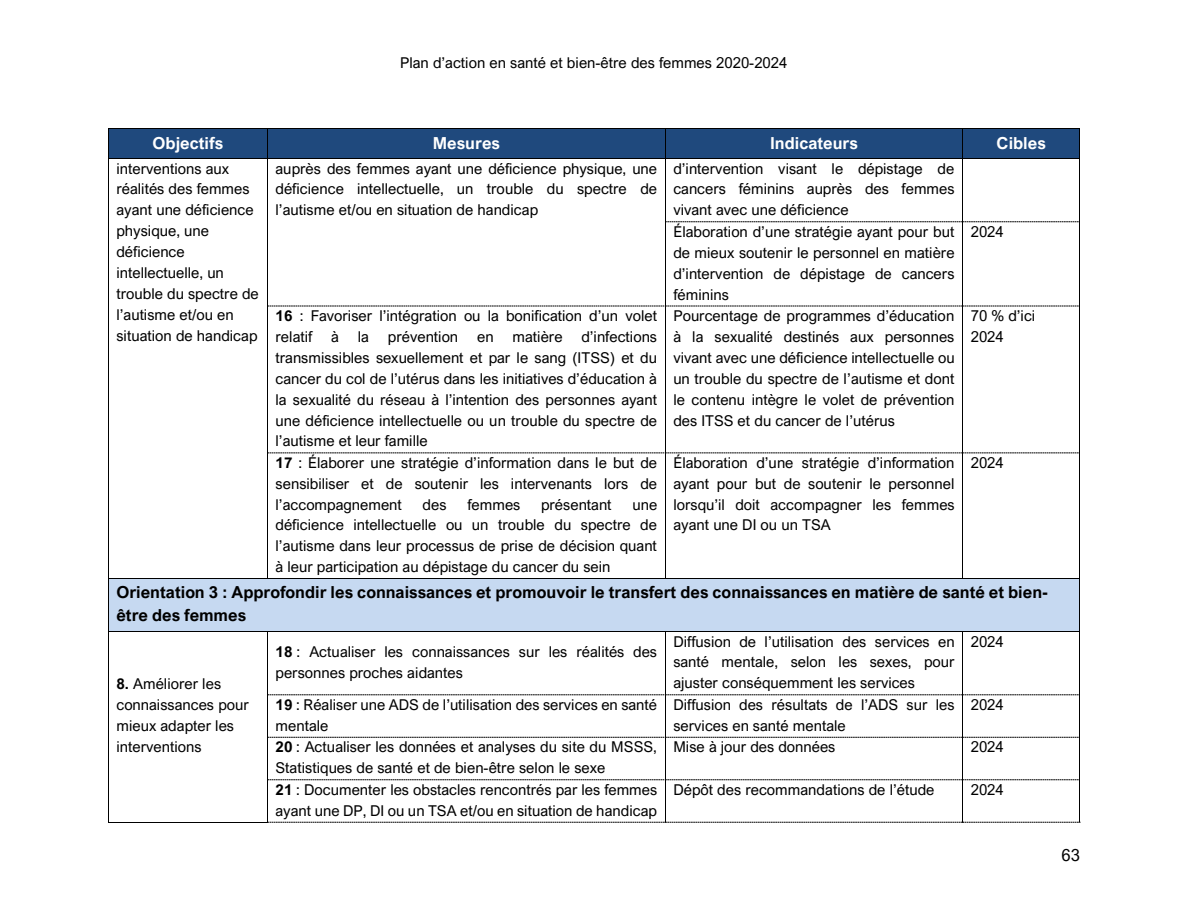
<style>
.page{position:relative;width:1188px;height:918px;background:#fff}
.page>*{position:absolute;margin:0;border:0;box-sizing:border-box;transform-origin:0 0}
.t1{font:700 16.5px/22.8px "Arial Nova";color:#000}
.t2{font:700 16.5px "Arial Nova";color:#fff}
.t3{font:16.5px "Arial Nova";color:#000}
.t4{font:15px/20.9px "Arial Nova";color:#000}
.s1{font-weight:700}
</style>
<div class="page">
<div style="left:109px;top:129px;width:158px;height:29px;background:#1f497d"></div>
<div style="left:268px;top:129px;width:397px;height:29px;background:#1f497d"></div>
<div style="left:666px;top:129px;width:296px;height:29px;background:#1f497d"></div>
<div style="left:963px;top:129px;width:116px;height:29px;background:#1f497d"></div>
<hr style="left:109px;top:128px;width:158px;height:1px;background:#000">
<hr style="left:268px;top:128px;width:397px;height:1px;background:#000">
<hr style="left:666px;top:128px;width:296px;height:1px;background:#000">
<hr style="left:963px;top:128px;width:116px;height:1px;background:#000">
<svg style="left:108px;top:128px;width:1px;height:31px"></svg>
<hr style="left:109px;top:158px;width:158px;height:1px;background:#000">
<svg style="left:267px;top:128px;width:1px;height:31px"></svg>
<hr style="left:268px;top:158px;width:397px;height:1px;background:#000">
<svg style="left:665px;top:128px;width:1px;height:31px"></svg>
<hr style="left:666px;top:158px;width:296px;height:1px;background:#000">
<svg style="left:962px;top:128px;width:1px;height:31px"></svg>
<hr style="left:963px;top:158px;width:116px;height:1px;background:#000">
<svg style="left:1079px;top:128px;width:1px;height:31px"></svg>
<hr style="left:108px;top:159px;width:1px;height:62px;background:#000">
<hr style="left:267px;top:159px;width:1px;height:62px;background:#000">
<hr style="left:665px;top:159px;width:1px;height:62px;background:#000">
<hr style="left:962px;top:159px;width:1px;height:62px;background:#000">
<hr style="left:1079px;top:159px;width:1px;height:62px;background:#000">
<svg style="left:665px;top:221px;width:415px;height:1px"></svg>
<hr style="left:108px;top:222px;width:1px;height:84px;background:#000">
<hr style="left:267px;top:222px;width:1px;height:84px;background:#000">
<hr style="left:665px;top:222px;width:1px;height:84px;background:#000">
<hr style="left:962px;top:222px;width:1px;height:84px;background:#000">
<hr style="left:1079px;top:222px;width:1px;height:84px;background:#000">
<svg style="left:268px;top:306px;width:811px;height:1px"></svg>
<hr style="left:108px;top:306px;width:1px;height:147px;background:#000">
<hr style="left:267px;top:306px;width:1px;height:147px;background:#000">
<hr style="left:665px;top:306px;width:1px;height:147px;background:#000">
<hr style="left:962px;top:306px;width:1px;height:147px;background:#000">
<hr style="left:1079px;top:306px;width:1px;height:147px;background:#000">
<svg style="left:268px;top:453px;width:811px;height:1px"></svg>
<hr style="left:108px;top:453px;width:1px;height:125px;background:#000">
<hr style="left:267px;top:453px;width:1px;height:125px;background:#000">
<hr style="left:665px;top:453px;width:1px;height:125px;background:#000">
<hr style="left:962px;top:453px;width:1px;height:125px;background:#000">
<hr style="left:1079px;top:453px;width:1px;height:125px;background:#000">
<div style="left:116px;top:579px;width:956px;height:26px;background:#c6d9f1"></div>
<div style="left:116px;top:605px;width:956px;height:26px;background:#c6d9f1"></div>
<hr style="left:109px;top:578px;width:158px;height:1px;background:#000">
<hr style="left:268px;top:578px;width:397px;height:1px;background:#000">
<hr style="left:666px;top:578px;width:296px;height:1px;background:#000">
<hr style="left:963px;top:578px;width:116px;height:1px;background:#000">
<hr style="left:108px;top:579px;width:1px;height:52px;background:#000">
<hr style="left:1079px;top:579px;width:1px;height:52px;background:#000">
<hr style="left:109px;top:631px;width:158px;height:1px;background:#000">
<hr style="left:268px;top:631px;width:397px;height:1px;background:#000">
<hr style="left:666px;top:631px;width:296px;height:1px;background:#000">
<hr style="left:963px;top:631px;width:116px;height:1px;background:#000">
<hr style="left:108px;top:632px;width:1px;height:62px;background:#000">
<hr style="left:267px;top:632px;width:1px;height:62px;background:#000">
<hr style="left:665px;top:632px;width:1px;height:62px;background:#000">
<hr style="left:962px;top:632px;width:1px;height:62px;background:#000">
<hr style="left:1079px;top:632px;width:1px;height:62px;background:#000">
<svg style="left:267px;top:694px;width:813px;height:1px"></svg>
<hr style="left:108px;top:695px;width:1px;height:42px;background:#000">
<hr style="left:267px;top:695px;width:1px;height:42px;background:#000">
<hr style="left:665px;top:695px;width:1px;height:42px;background:#000">
<hr style="left:962px;top:695px;width:1px;height:42px;background:#000">
<hr style="left:1079px;top:695px;width:1px;height:42px;background:#000">
<svg style="left:267px;top:737px;width:813px;height:1px"></svg>
<hr style="left:108px;top:738px;width:1px;height:41px;background:#000">
<hr style="left:267px;top:738px;width:1px;height:41px;background:#000">
<hr style="left:665px;top:738px;width:1px;height:41px;background:#000">
<hr style="left:962px;top:738px;width:1px;height:41px;background:#000">
<hr style="left:1079px;top:738px;width:1px;height:41px;background:#000">
<svg style="left:267px;top:779px;width:813px;height:1px"></svg>
<hr style="left:108px;top:780px;width:1px;height:42px;background:#000">
<hr style="left:109px;top:822px;width:158px;height:1px;background:#000">
<hr style="left:267px;top:780px;width:1px;height:42px;background:#000">
<hr style="left:665px;top:780px;width:1px;height:42px;background:#000">
<hr style="left:962px;top:780px;width:1px;height:42px;background:#000">
<hr style="left:1079px;top:780px;width:1px;height:42px;background:#000">
<svg style="left:267px;top:822px;width:813px;height:1px"></svg>
<p class="t4" style="left:400px;top:52px;width:389px">Plan d’action en santé et bien-être des femmes 2020-2024</p>
<p class="t2" style="left:153px;top:133px;width:72px">Objectifs</p>
<p class="t2" style="left:433px;top:133px;width:68px">Mesures</p>
<p class="t2" style="left:770px;top:133px;width:89px">Indicateurs</p>
<p class="t2" style="left:997px;top:133px;width:51px">Cibles</p>
<p class="t4" style="left:116px;top:158px;width:144px">interventions aux réalités des femmes ayant une déficience physique, une déficience intellectuelle, un trouble du spectre de l’autisme et/ou en situation de handicap</p>
<p class="t4" style="left:276px;top:158px;width:383px;text-align:justify">auprès des femmes ayant une déficience physique, une déficience intellectuelle, un trouble du spectre de l’autisme et/ou en situation de handicap</p>
<p class="t4" style="left:673px;top:158px;width:283px;text-align:justify">d’intervention visant le dépistage de cancers féminins auprès des femmes vivant avec une déficience</p>
<p class="t4" style="left:673px;top:221px;width:283px;text-align:justify">Élaboration d’une stratégie ayant pour but de mieux soutenir le personnel en matière d’intervention de dépistage de cancers féminins</p>
<p class="t4" style="left:971px;top:221px;width:35px">2024</p>
<p class="t4" style="left:276px;top:305px;width:383px"><span class="s1">16</span> : Favoriser l’intégration ou la bonification d’un volet relatif</p>
<p class="t4" style="left:673px;top:305px;width:283px;text-align:justify">Pourcentage de programmes d’éducation à la sexualité destinés aux personnes vivant avec une déficience intellectuelle ou un trouble du spectre de l’autisme et dont le contenu intègre le volet de prévention des ITSS et du cancer de l’utérus</p>
<p class="t4" style="left:971px;top:305px;width:66px">70 % d’ici<br>2024</p>
<p class="t4" style="left:276px;top:326px;width:383px;text-align:justify;text-indent:306px">d’infections transmissibles sexuellement et par le sang (ITSS) et du cancer du col de l’utérus dans les initiatives d’éducation à la sexualité du réseau à l’intention des personnes ayant une déficience intellectuelle ou un trouble du spectre de l’autisme et leur famille</p>
<p class="t4" style="left:331px;top:326px;width:9px">à</p>
<p class="t4" style="left:358px;top:326px;width:13px">la</p>
<p class="t4" style="left:388px;top:326px;width:72px">prévention</p>
<p class="t4" style="left:477px;top:326px;width:18px">en</p>
<p class="t4" style="left:513px;top:326px;width:51px">matière</p>
<p class="t4" style="left:276px;top:452px;width:383px;text-align:justify"><span class="s1">17</span> : Élaborer une stratégie d’information dans le but de sensibiliser et de soutenir les intervenants lors de l’accompagnement</p>
<p class="t4" style="left:423px;top:494px;width:25px">des</p>
<p class="t4" style="left:467px;top:494px;width:54px">femmes</p>
<p class="t4" style="left:541px;top:494px;width:72px">présentant</p>
<p class="t4" style="left:276px;top:494px;width:383px;text-align:justify;text-indent:357px">une déficience intellectuelle ou un trouble du spectre de l’autisme dans leur processus de prise de décision quant à leur participation au dépistage du cancer du sein</p>
<p class="t4" style="left:673px;top:452px;width:283px;text-align:justify">Élaboration d’une stratégie d’information ayant pour but de soutenir le personnel lorsqu’il doit accompagner les femmes ayant une DI ou un TSA</p>
<p class="t4" style="left:971px;top:452px;width:35px">2024</p>
<p class="t1" style="left:116px;top:581px;width:933px">Orientation 3 : Approfondir les connaissances et promouvoir le transfert des connaissances en matière de santé et bien&shy;être des femmes</p>
<p class="t4" style="left:116px;top:674px;width:134px"><span class="s1">8.</span> Améliorer les connaissances pour mieux adapter les interventions</p>
<p class="t4" style="left:276px;top:641px;width:383px"><span class="s1">18</span> : Actualiser les connaissances sur les réalités des personnes proches aidantes</p>
<p class="t4" style="left:673px;top:631px;width:283px;text-align:justify">Diffusion de l’utilisation des services en santé mentale, selon les sexes, pour ajuster conséquemment les services</p>
<p class="t4" style="left:971px;top:631px;width:35px">2024</p>
<p class="t4" style="left:276px;top:694px;width:383px"><span class="s1">19</span> : Réaliser une ADS de l’utilisation des services en santé mentale</p>
<p class="t4" style="left:673px;top:694px;width:283px">Diffusion des résultats de l’ADS sur les services en santé mentale</p>
<p class="t4" style="left:971px;top:694px;width:35px">2024</p>
<p class="t4" style="left:276px;top:737px;width:383px"><span class="s1">20</span> : Actualiser les données et analyses du site du MSSS,<br>Statistiques de santé et de bien-être selon le sexe</p>
<p class="t4" style="left:673px;top:737px;width:164px">Mise à jour des données</p>
<p class="t4" style="left:971px;top:737px;width:35px">2024</p>
<p class="t4" style="left:276px;top:779px;width:383px"><span class="s1">21</span> : Documenter les obstacles rencontrés par les femmes ayant une DP, DI ou un TSA et/ou en situation de handicap</p>
<p class="t4" style="left:673px;top:779px;width:263px">Dépôt des recommandations de l’étude</p>
<p class="t4" style="left:971px;top:779px;width:35px">2024</p>
<p class="t3" style="left:1062px;top:846px;width:20px">63</p>
</div>
